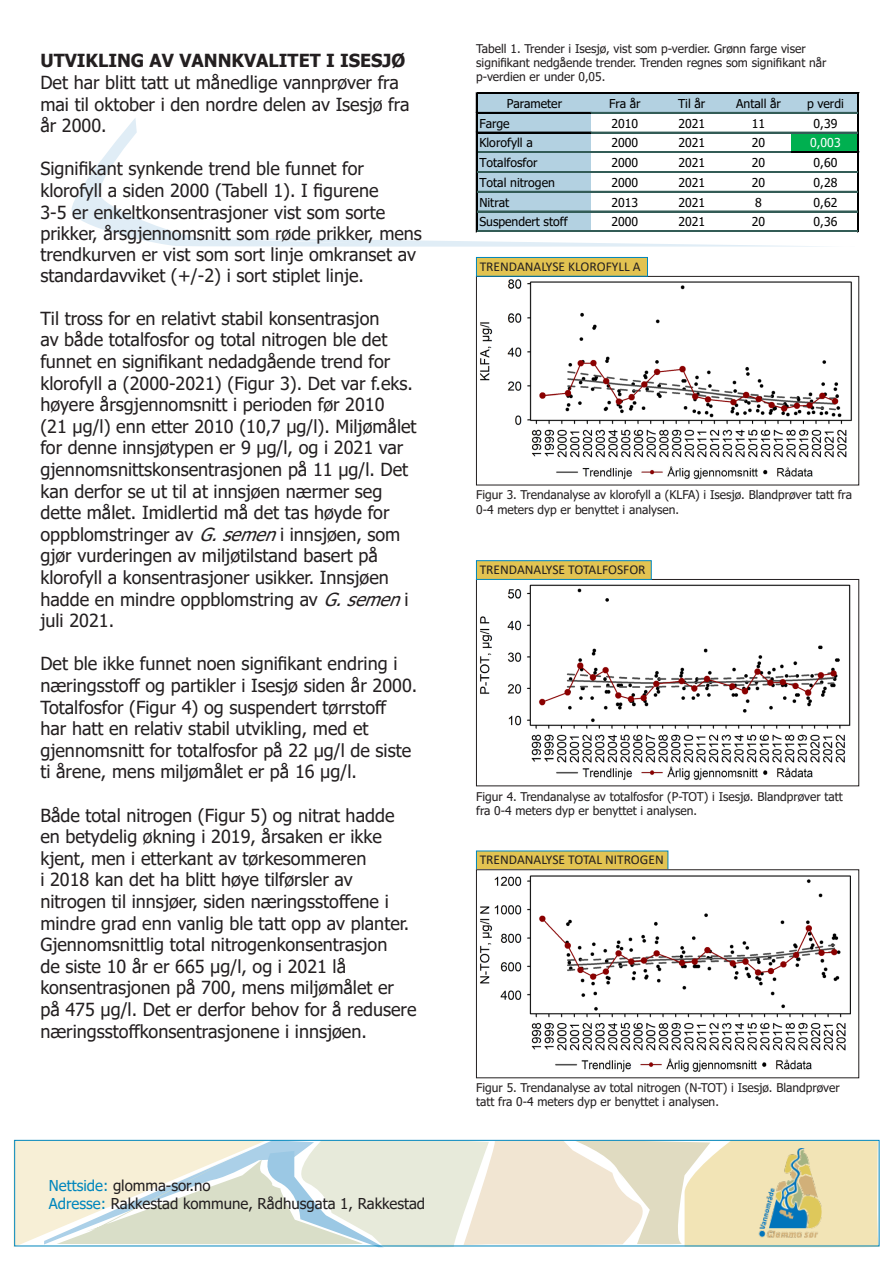
<style>
.page{position:relative;width:893px;height:1263px;background:#fff}
.page>*{position:absolute;margin:0;border:0;box-sizing:border-box;transform-origin:0 0}
.t1{font:18px/21.6px "Tahoma";color:#231f20}
.t2{font:700 18px "Tahoma";color:#231f20}
.t3{font:15px "Tahoma";color:#231f20}
.t4{font:13.5px "Calibri";color:#231f20}
.t5{font:12.15px "Tahoma";color:#000}
.t6{font:12.15px "Tahoma";color:#fff}
.t7{font:12px/14.4px "Tahoma";color:#231f20}
.s1{font-style:italic}
.s2{color:#0086bd}
</style>
<div class="page">
<svg style="left:71px;top:118px;width:754px;height:129px"></svg>
<div style="left:476px;top:851px;width:192px;height:19px;background:#e2c351"></div>
<img style="left:556px;top:766px;width:257px;height:14px">
<img style="left:479px;top:584px;width:372px;height:179px">
<div style="left:476px;top:579px;width:383px;height:207px;border:1px solid #231f20"></div>
<img style="left:479px;top:875px;width:372px;height:176px">
<div style="left:476px;top:869px;width:383px;height:209px;border:1px solid #231f20"></div>
<svg style="left:14px;top:1140px;width:866px;height:108px;background:#e7e6d1"></svg>
<img style="left:759px;top:1149px;width:63px;height:88px">
<div style="left:14px;top:1140px;width:865px;height:106px;border:1px solid #0086bd"></div>
<img style="left:480px;top:279px;width:372px;height:179px">
<div style="left:476px;top:276px;width:383px;height:209px;border:1px solid #231f20"></div>
<div style="left:476px;top:257px;width:171px;height:19px;background:#e2c351"></div>
<div style="left:476px;top:257px;width:172px;height:19px;border:1px solid #0086bd"></div>
<div style="left:476px;top:561px;width:175px;height:18px;background:#e2c351"></div>
<div style="left:476px;top:560px;width:175px;height:20px;border:1px solid #0086bd"></div>
<img style="left:556px;top:466px;width:257px;height:14px">
<img style="left:555px;top:1058px;width:257px;height:14px">
<div style="left:478px;top:94px;width:380px;height:19px;background:#b3d1e1"></div>
<div style="left:478px;top:113px;width:113px;height:20px;background:#b3d1e1"></div>
<div style="left:591px;top:113px;width:267px;height:20px;background:#fff"></div>
<div style="left:478px;top:133px;width:113px;height:20px;background:#b3d1e1"></div>
<div style="left:591px;top:133px;width:201px;height:20px;background:#fff"></div>
<div style="left:791px;top:133px;width:67px;height:20px;background:#00b050"></div>
<div style="left:478px;top:152px;width:113px;height:80px;background:#b3d1e1"></div>
<div style="left:591px;top:152px;width:267px;height:80px;background:#fff"></div>
<hr style="left:476px;top:112px;width:115px;height:2px;background:#000">
<svg style="left:476px;top:93px;width:2px;height:39px"></svg>
<hr style="left:476px;top:132px;width:115px;height:1px;background:#000">
<hr style="left:478px;top:152px;width:313px;height:1px;background:#335c56">
<hr style="left:476px;top:133px;width:2px;height:99px;background:#000">
<hr style="left:857px;top:94px;width:1px;height:138px;background:#000">
<hr style="left:858px;top:94px;width:1px;height:138px;background:#000">
<hr style="left:478px;top:92px;width:381px;height:1px;background:#000">
<hr style="left:478px;top:93px;width:381px;height:1px;background:#000">
<hr style="left:591px;top:112px;width:267px;height:2px;background:#335c56">
<hr style="left:591px;top:132px;width:267px;height:1px;background:#335c56">
<hr style="left:791px;top:152px;width:68px;height:1px;background:#000">
<hr style="left:478px;top:171px;width:380px;height:1px;background:#335c56">
<hr style="left:478px;top:172px;width:380px;height:1px;background:#335c56">
<hr style="left:478px;top:191px;width:380px;height:2px;background:#335c56">
<hr style="left:478px;top:211px;width:380px;height:1px;background:#335c56">
<hr style="left:478px;top:230px;width:380px;height:1px;background:#335c56">
<hr style="left:478px;top:231px;width:380px;height:1px;background:#335c56">
<p class="t2" style="left:40px;top:48px;width:366px">UTVIKLING AV VANNKVALITET I ISESJØ</p>
<p class="t1" style="left:40px;top:73px;width:371px">Det har blitt tatt ut månedlige vannprøver fra mai til oktober i den nordre delen av Isesjø fra år 2000.</p>
<p class="t1" style="left:40px;top:159px;width:383px">Signifikant synkende trend ble funnet for klorofyll a siden 2000 (Tabell 1). I figurene<br>3-5 er enkeltkonsentrasjoner vist som sorte prikker, årsgjennomsnitt som røde prikker, mens trendkurven er vist som sort linje omkranset av standardavviket (+/-2) i sort stiplet linje.</p>
<p class="t1" style="left:40px;top:308px;width:378px">Til tross for en relativt stabil konsentrasjon<br>av både totalfosfor og total nitrogen ble det funnet en signifikant nedadgående trend for klorofyll a (2000-2021) (Figur 3). Det var f.eks. høyere årsgjennomsnitt i perioden før 2010<br>(21 µg/l) enn etter 2010 (10,7 µg/l). Miljømålet for denne innsjøtypen er 9 µg/l, og i 2021 var gjennomsnittskonsentrasjonen på 11 µg/l. Det kan derfor se ut til at innsjøen nærmer seg dette målet. Imidlertid må det tas høyde for oppblomstringer av <span class="s1">G.semen</span>i innsjøen, som gjør vurderingen av miljøtilstand basert på klorofyll a konsentrasjoner usikker. Innsjøen hadde en mindre oppblomstring av <span class="s1">G.semen</span>i juli 2021.</p>
<p class="t1" style="left:40px;top:654px;width:378px">Det ble ikke funnet noen signifikant endring i næringsstoff og partikler i Isesjø siden år 2000.<br>Totalfosfor (Figur 4) og suspendert tørrstoff har hatt en relativ stabil utvikling, med et gjennomsnitt for totalfosfor på 22 µg/l de siste ti årene, mens miljømålet er på 16 µg/l.</p>
<p class="t1" style="left:40px;top:805px;width:378px">Både total nitrogen (Figur 5) og nitrat hadde en betydelig økning i 2019, årsaken er ikke kjent, men i etterkant av tørkesommeren<br>i 2018 kan det ha blitt høye tilførsler av nitrogen til innsjøer, siden næringsstoffene i mindre grad enn vanlig ble tatt opp av planter.<br>Gjennomsnittlig total nitrogenkonsentrasjon<br>de siste 10 år er 665 µg/l, og i 2021 lå konsentrasjonen på 700, mens miljømålet er på 475 µg/l. Det er derfor behov for å redusere næringsstoffkonsentrasjonene i innsjøen.</p>
<p class="t3" style="left:49px;top:1176px;width:163px"><span class="s2">Nettside:</span> glomma-sor.no</p>
<p class="t3" style="left:49px;top:1194px;width:378px"><span class="s2">Adresse:</span> Rakkestad kommune, Rådhusgata 1, Rakkestad</p>
<p class="t7" style="left:476px;top:42px;width:352px">Tabell 1. Trender i Isesjø, vist som p-verdier. Grønn farge viser signifikant nedgående trender. Trenden regnes som signifikant når p-verdien er under 0,05.</p>
<p class="t5" style="left:507px;top:95px;width:57px">Parameter</p>
<p class="t5" style="left:609px;top:95px;width:33px">Fra år</p>
<p class="t5" style="left:678px;top:95px;width:29px">Til år</p>
<p class="t5" style="left:736px;top:95px;width:46px">Antall år</p>
<p class="t5" style="left:807px;top:95px;width:38px">p verdi</p>
<p class="t5" style="left:479px;top:115px;width:32px">Farge</p>
<p class="t5" style="left:611px;top:115px;width:28px">2010</p>
<p class="t5" style="left:678px;top:115px;width:28px">2021</p>
<p class="t5" style="left:752px;top:115px;width:15px">11</p>
<p class="t5" style="left:814px;top:115px;width:25px">0,39</p>
<p class="t5" style="left:479px;top:135px;width:55px">Klorofyll a</p>
<p class="t5" style="left:611px;top:135px;width:28px">2000</p>
<p class="t5" style="left:678px;top:135px;width:28px">2021</p>
<p class="t5" style="left:752px;top:135px;width:15px">20</p>
<p class="t6" style="left:810px;top:135px;width:32px">0,003</p>
<p class="t5" style="left:479px;top:155px;width:60px">Totalfosfor</p>
<p class="t5" style="left:611px;top:155px;width:28px">2000</p>
<p class="t5" style="left:678px;top:155px;width:28px">2021</p>
<p class="t5" style="left:752px;top:155px;width:15px">20</p>
<p class="t5" style="left:814px;top:155px;width:25px">0,60</p>
<p class="t5" style="left:479px;top:174px;width:77px">Total nitrogen</p>
<p class="t5" style="left:611px;top:174px;width:28px">2000</p>
<p class="t5" style="left:678px;top:174px;width:28px">2021</p>
<p class="t5" style="left:752px;top:174px;width:15px">20</p>
<p class="t5" style="left:814px;top:174px;width:25px">0,28</p>
<p class="t5" style="left:479px;top:194px;width:31px">Nitrat</p>
<p class="t5" style="left:611px;top:194px;width:28px">2013</p>
<p class="t5" style="left:678px;top:194px;width:28px">2021</p>
<p class="t5" style="left:755px;top:194px;width:8px">8</p>
<p class="t5" style="left:814px;top:194px;width:25px">0,62</p>
<p class="t5" style="left:479px;top:214px;width:90px">Suspendert stoff</p>
<p class="t5" style="left:611px;top:214px;width:28px">2000</p>
<p class="t5" style="left:678px;top:214px;width:28px">2021</p>
<p class="t5" style="left:752px;top:214px;width:15px">20</p>
<p class="t5" style="left:814px;top:214px;width:25px">0,36</p>
<p class="t4" style="left:480px;top:257px;width:162px">TRENDANALYSE KLOROFYLL A</p>
<p class="t7" style="left:476px;top:488px;width:377px">Figur 3. Trendanalyse av klorofyll a (KLFA) i Isesjø. Blandprøver tatt fra<br>0-4 meters dyp er benyttet i analysen.</p>
<p class="t4" style="left:480px;top:560px;width:167px">TRENDANALYSE TOTALFOSFOR</p>
<p class="t7" style="left:476px;top:790px;width:368px">Figur 4. Trendanalyse av totalfosfor (P-TOT) i Isesjø. Blandprøver tatt fra 0-4 meters dyp er benyttet i analysen.</p>
<p class="t4" style="left:480px;top:850px;width:186px">TRENDANALYSE TOTAL NITROGEN</p>
<p class="t7" style="left:476px;top:1081px;width:365px">Figur 5. Trendanalyse av total nitrogen (N-TOT) i Isesjø. Blandprøver tatt fra 0-4 meters dyp er benyttet i analysen.</p>
</div>
